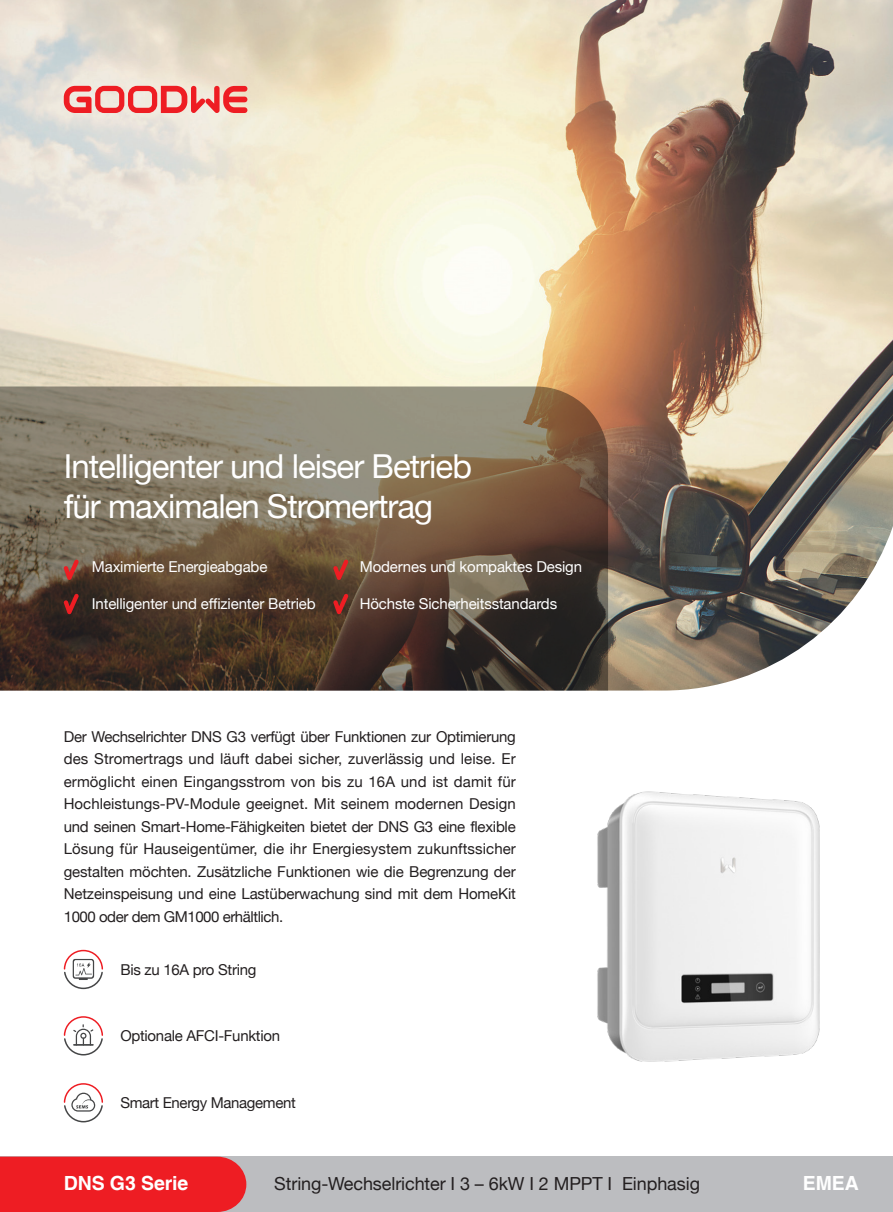
<style>
.page{position:relative;width:893px;height:1212px;background:#fff}
.page>*{position:absolute;margin:0;border:0;box-sizing:border-box;transform-origin:0 0}
.t1{font:33px/39.6px "Helvetica Neue";letter-spacing:-.03em;color:#fff}
.t2{font:700 19.5px "Helvetica";letter-spacing:-.005em;color:#fff}
.t3{font:18px "Helvetica Neue";letter-spacing:-.005em;color:#231f20}
.t4{font:15px/22.5px "Helvetica Neue";letter-spacing:-.02em;color:#231f20;text-align:justify}
.t5{font:15px "Helvetica Neue";letter-spacing:-.01em;color:#fff}
</style>
<div class="page">
<img style="left:0;top:0;width:893px;height:690px">
<div style="left:0;top:1156px;width:893px;height:56px;background:#bcbdc0"></div>
<div style="left:0;top:1156px;width:246px;height:56px;background:#ee1d23"></div>
<img style="left:597px;top:791px;width:223px;height:271px">
<svg style="left:64px;top:86px;width:183px;height:27px;background:#ee7f7c"></svg>
<svg style="left:0;top:386px;width:608px;height:304px;background:#6a5a49"></svg>
<svg style="left:64px;top:559px;width:15px;height:21px"></svg>
<svg style="left:333px;top:559px;width:16px;height:21px"></svg>
<svg style="left:64px;top:593px;width:15px;height:21px"></svg>
<svg style="left:333px;top:593px;width:16px;height:21px"></svg>
<svg style="left:63px;top:1016px;width:40px;height:40px"></svg>
<svg style="left:63px;top:1083px;width:40px;height:40px"></svg>
<svg style="left:64px;top:950px;width:39px;height:39px"></svg>
<p class="t1" style="left:64px;top:448px;width:410px">Intelligenter und leiser Betrieb für maximalen Stromertrag</p>
<p class="t5" style="left:92px;top:556px;width:177px">Maximierte Energieabgabe</p>
<p class="t5" style="left:360px;top:556px;width:224px">Modernes und kompaktes Design</p>
<p class="t5" style="left:92px;top:592px;width:225px">Intelligenter und effizienter Betrieb</p>
<p class="t5" style="left:360px;top:592px;width:199px">Höchste Sicherheitsstandards</p>
<p class="t4" style="left:64px;top:726px;width:454px">Der Wechselrichter DNS G3 verfügt über Funktionen zur Optimierung des Stromertrags und läuft dabei sicher, zuverlässig und leise. Er ermöglicht einen Eingangsstrom von bis zu 16A und ist damit für Hochleistungs-PV-Module geeignet. Mit seinem modernen Design und seinen Smart-Home-Fähigkeiten bietet der DNS G3 eine flexible Lösung für Hauseigentümer, die ihr Energiesystem zukunftssicher gestalten möchten. Zusätzliche Funktionen wie die Begrenzung der Netzeinspeisung und eine Lastüberwachung sind mit dem HomeKit 1000 oder dem GM1000 erhältlich.</p>
<p class="t4" style="left:120px;top:959px;width:137px">Bis zu 16A pro String</p>
<p class="t4" style="left:120px;top:1025px;width:161px">Optionale AFCI-Funktion</p>
<p class="t4" style="left:120px;top:1092px;width:177px">Smart Energy Management</p>
<p class="t2" style="left:64px;top:1171px;width:126px">DNS G3 Serie</p>
<p class="t2" style="left:803px;top:1171px;width:58px">EMEA</p>
<p class="t3" style="left:274px;top:1170px;width:427px">String-Wechselrichter I 3 – 6kW I 2 MPPT I Einphasig</p>
</div>
